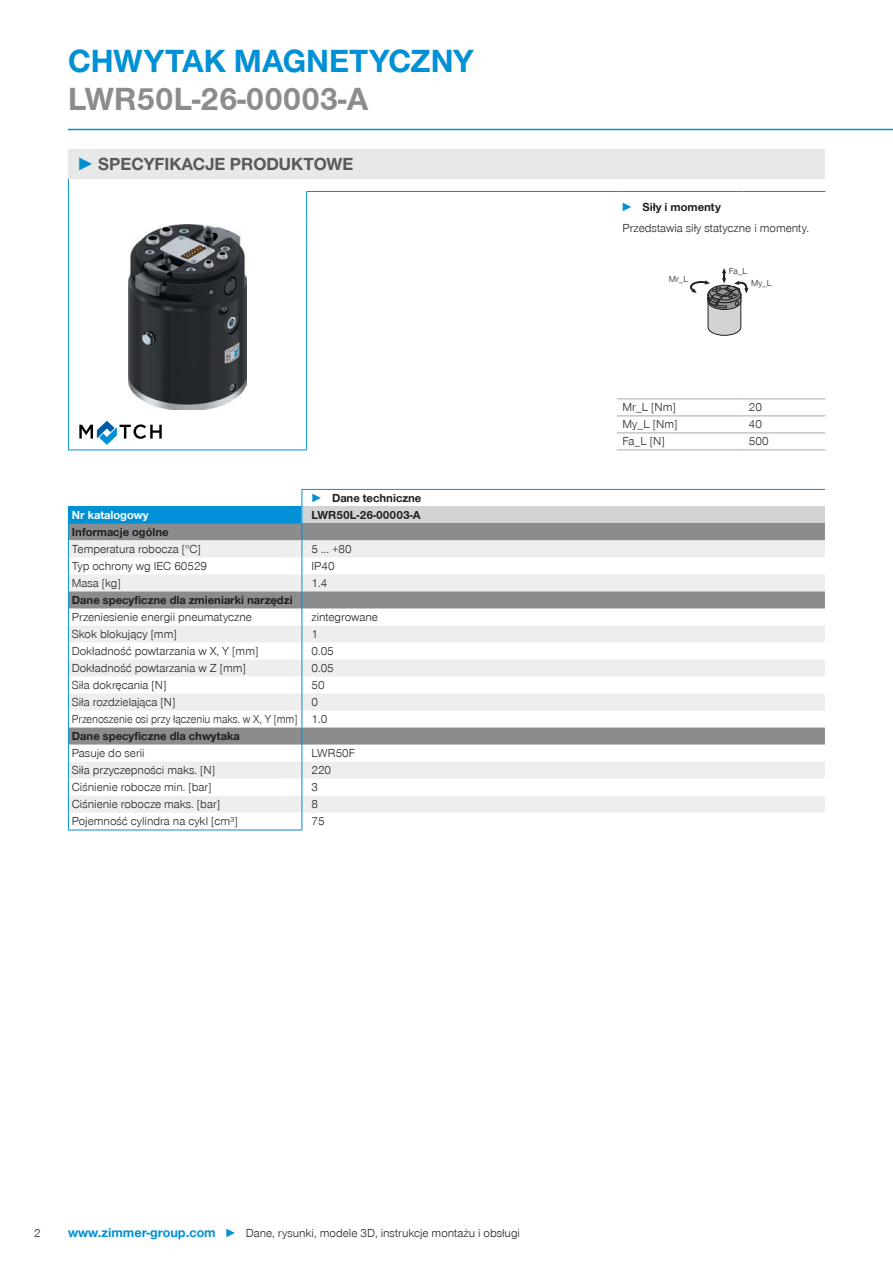
<style>
.page{position:relative;width:893px;height:1263px;background:#fff}
.page>*{position:absolute;margin:0;border:0;box-sizing:border-box;transform-origin:0 0}
.t1{font:700 33px "Zimmer Group Sans Global";color:#0090d5}
.t2{font:700 33px "Zimmer Group Sans Global";color:#8a8c8e}
.t3{font:700 18px "Zimmer Group Sans Global";color:#58595b}
.t4{font:300 12px/20.9px "Zimmer Group Sans Global";color:#231f20}
.t5{font:700 12px "Zimmer Group Sans Global";color:#231f20}
.t6{font:700 12px "Zimmer Group Sans Global";color:#fff}
.t7{font:300 9px "Zimmer Group Sans Global";color:#231f20}
.s1{font-family:"Zimmer Group Sans";color:#0090d5}
.s2{color:#0090d5}
.s3{font-family:"Zimmer Group Sans";font-weight:700;color:#0090d5}
.s4{font-weight:700}
.s5{font-weight:700;font-size:13.5px;color:#0090d5}
</style>
<div class="page">
<svg style="left:79px;top:421px;width:83px;height:24px"></svg>
<hr style="left:68px;top:129px;width:825px;height:1px;background:#0090d5">
<div style="left:68px;top:149px;width:757px;height:30px;background:#e7e8e8"></div>
<hr style="left:68px;top:449px;width:239px;height:1px;background:#0090d5">
<hr style="left:306px;top:191px;width:311px;height:1px;background:#0090d5">
<hr style="left:617px;top:191px;width:126px;height:1px;background:#0090d5">
<hr style="left:743px;top:191px;width:82px;height:1px;background:#0090d5">
<hr style="left:617px;top:398px;width:126px;height:1px;background:#a7a9ac">
<hr style="left:743px;top:398px;width:82px;height:1px;background:#a7a9ac">
<hr style="left:617px;top:415px;width:126px;height:1px;background:#a7a9ac">
<hr style="left:743px;top:415px;width:82px;height:1px;background:#a7a9ac">
<hr style="left:617px;top:432px;width:126px;height:1px;background:#a7a9ac">
<hr style="left:743px;top:432px;width:82px;height:1px;background:#a7a9ac">
<svg style="left:306px;top:192px;width:1px;height:54px"></svg>
<hr style="left:68px;top:246px;width:1px;height:136px;background:#0090d5">
<hr style="left:306px;top:246px;width:1px;height:136px;background:#0090d5">
<svg style="left:68px;top:382px;width:1px;height:67px"></svg>
<svg style="left:306px;top:382px;width:1px;height:67px"></svg>
<svg style="left:68px;top:179px;width:1px;height:67px"></svg>
<hr style="left:617px;top:449px;width:126px;height:1px;background:#a7a9ac">
<hr style="left:743px;top:449px;width:82px;height:1px;background:#a7a9ac">
<img style="left:129px;top:225px;width:117px;height:185px">
<svg style="left:690px;top:268px;width:58px;height:68px"></svg>
<hr style="left:302px;top:489px;width:523px;height:1px;background:#0090d5">
<hr style="left:68px;top:830px;width:234px;height:1px;background:#0090d5">
<svg style="left:68px;top:490px;width:757px;height:340px"></svg>
<h1 class="t1" style="left:68px;top:42px;width:407px">CHWYTAK MAGNETYCZNY</h1>
<h1 class="t2" style="left:68px;top:79px;width:302px">LWR50L-26-00003-A</h1>
<h2 class="t3" style="left:77px;top:153px;width:278px"><span class="s1">►</span> SPECYFIKACJE PRODUKTOWE</h2>
<p class="t5" style="left:311px;top:491px;width:112px"><span class="s2">►</span> Dane techniczne</p>
<p class="t6" style="left:72px;top:507px;width:78px">Nr katalogowy</p>
<p class="t5" style="left:311px;top:507px;width:111px">LWR50L-26-00003-A</p>
<p class="t5" style="left:72px;top:525px;width:98px">Informacje ogólne</p>
<p class="t4" style="left:72px;top:538px;width:131px">Temperatura robocza [°C]</p>
<p class="t4" style="left:311px;top:538px;width:42px">5 ... +80</p>
<p class="t4" style="left:72px;top:555px;width:137px">Typ ochrony wg IEC 60529</p>
<p class="t4" style="left:311px;top:555px;width:25px">IP40</p>
<p class="t4" style="left:72px;top:572px;width:50px">Masa [kg]</p>
<p class="t4" style="left:311px;top:572px;width:17px">1.4</p>
<p class="t5" style="left:72px;top:593px;width:222px">Dane specyficzne dla zmieniarki narzędzi</p>
<p class="t4" style="left:72px;top:606px;width:182px">Przeniesienie energii pneumatyczne</p>
<p class="t4" style="left:311px;top:606px;width:68px">zintegrowane</p>
<p class="t4" style="left:72px;top:623px;width:106px">Skok blokujący [mm]</p>
<p class="t4" style="left:311px;top:623px;width:8px">1</p>
<p class="t4" style="left:72px;top:640px;width:188px">Dokładność powtarzania w X, Y [mm]</p>
<p class="t4" style="left:311px;top:640px;width:24px">0.05</p>
<p class="t4" style="left:72px;top:657px;width:175px">Dokładność powtarzania w Z [mm]</p>
<p class="t4" style="left:311px;top:657px;width:24px">0.05</p>
<p class="t4" style="left:72px;top:674px;width:96px">Siła dokręcania [N]</p>
<p class="t4" style="left:311px;top:674px;width:15px">50</p>
<p class="t4" style="left:72px;top:691px;width:105px">Siła rozdzielająca [N]</p>
<p class="t4" style="left:72px;top:693px;width:257px;line-height:17.1px;text-indent:240px">0<br>Przenoszenie osi przy łączeniu maks. w X, Y [mm] 1.0</p>
<p class="t5" style="left:72px;top:729px;width:169px">Dane specyficzne dla chwytaka</p>
<p class="t4" style="left:72px;top:742px;width:74px">Pasuje do serii</p>
<p class="t4" style="left:311px;top:742px;width:45px">LWR50F</p>
<p class="t4" style="left:72px;top:759px;width:145px">Siła przyczepności maks. [N]</p>
<p class="t4" style="left:311px;top:759px;width:21px">220</p>
<p class="t4" style="left:72px;top:776px;width:141px">Ciśnienie robocze min. [bar]</p>
<p class="t4" style="left:311px;top:776px;width:8px">3</p>
<p class="t4" style="left:72px;top:793px;width:150px">Ciśnienie robocze maks. [bar]</p>
<p class="t4" style="left:311px;top:793px;width:8px">8</p>
<p class="t4" style="left:72px;top:810px;width:167px">Pojemność cylindra na cykl [cm³]</p>
<p class="t4" style="left:311px;top:810px;width:15px">75</p>
<p class="t4" style="left:621px;top:196px;width:189px"><span class="s3">►</span> <span class="s4">Siły i momenty<br></span>Przedstawia siły statyczne i momenty.</p>
<p class="t7" style="left:669px;top:274px;width:21px">Mr_L</p>
<p class="t7" style="left:729px;top:266px;width:20px">Fa_L</p>
<p class="t7" style="left:751px;top:278px;width:22px">My_L</p>
<p class="t4" style="left:622px;top:397px;width:55px">Mr_L [Nm]</p>
<p class="t4" style="left:749px;top:397px;width:15px">20</p>
<p class="t4" style="left:622px;top:414px;width:57px">My_L [Nm]</p>
<p class="t4" style="left:749px;top:414px;width:15px">40</p>
<p class="t4" style="left:622px;top:431px;width:44px">Fa_L [N]</p>
<p class="t4" style="left:749px;top:431px;width:21px">500</p>
<p class="t4" style="left:34px;top:1222px;width:8px">2</p>
<p class="t4" style="left:68px;top:1222px;width:454px"><span class="s5">www.zimmer-group.com</span> <span class="s2">►</span> Dane, rysunki, modele 3D, instrukcje montażu i obsługi</p>
</div>
